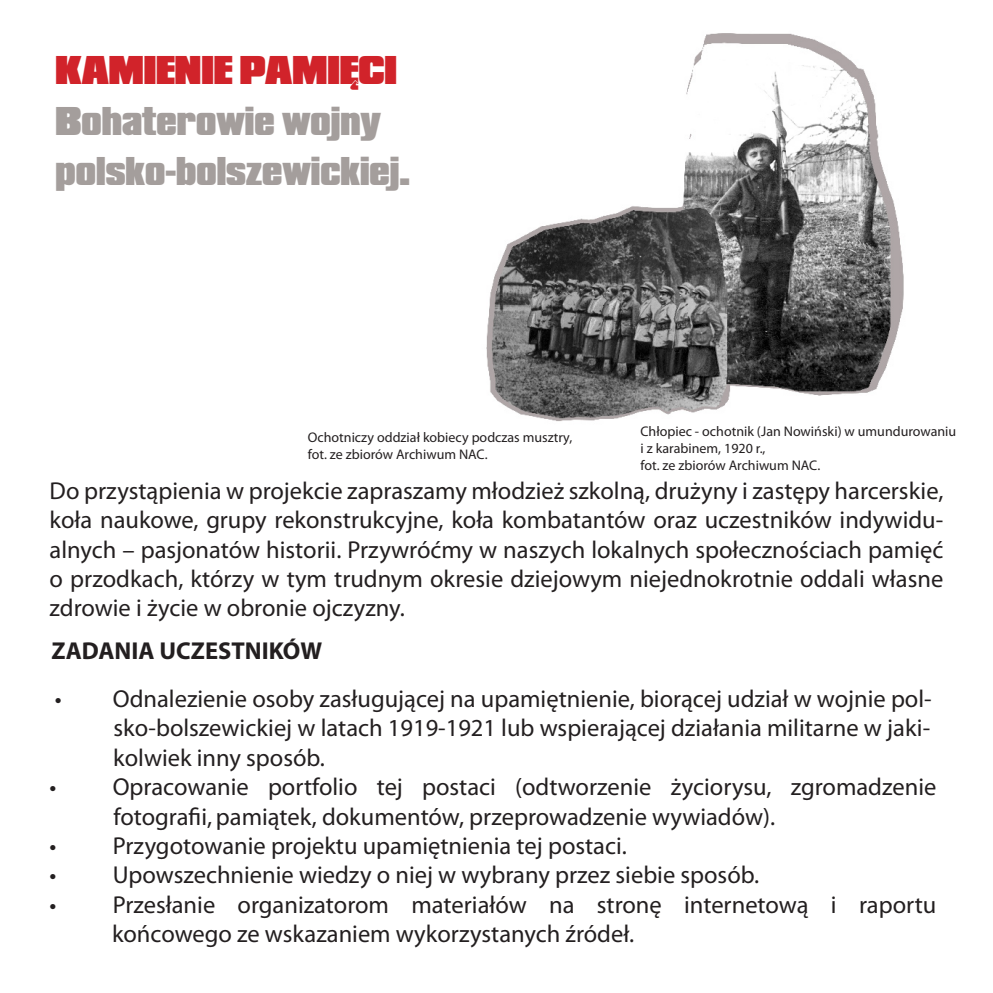
<style>
.page{position:relative;width:993px;height:993px;background:#fff}
.page>*{position:absolute;margin:0;border:0;box-sizing:border-box;transform-origin:0 0}
.t1{font:42px/50.4px "Compacta PCE Blac";color:#a49e9c}
.t2{font:42px "Compacta PCE Blac";color:#d1232a}
.t3{font:24.5px/29.4px "Myriad Pro";color:#231f20;text-align:justify}
.t4{font:700 24.5px "Myriad Pro";color:#231f20}
.t5{font:14px "Myriad Pro";color:#231f20}
</style>
<div class="page">
<img style="left:486px;top:33px;width:418px;height:389px">
<p class="t2" style="left:56px;top:49px;width:343px">KAMIENIE PAMIĘCI</p>
<p class="t1" style="left:56px;top:97px;width:356px">Bohaterowie wojny polsko-bolszewickiej.</p>
<p class="t5" style="left:308px;top:429px;width:266px">Ochotniczy oddział kobiecy podczas musztry,</p>
<p class="t5" style="left:308px;top:446px;width:181px">fot. ze zbiorów Archiwum NAC.</p>
<p class="t5" style="left:640px;top:423px;width:317px">Chłopiec - ochotnik (Jan Nowiński) w umundurowaniu</p>
<p class="t5" style="left:640px;top:439px;width:126px">i z karabinem, 1920 r.,</p>
<p class="t5" style="left:640px;top:456px;width:181px">fot. ze zbiorów Archiwum NAC.</p>
<p class="t3" style="left:50px;top:475px;width:894px">Do przystąpienia w projekcie zapraszamy młodzież szkolną, drużyny i zastępy harcerskie, koła naukowe, grupy rekonstrukcyjne, koła kombatantów oraz uczestników indywidu&shy;alnych – pasjonatów historii. Przywróćmy w naszych lokalnych społecznościach pamięć o przodkach, którzy w tym trudnym okresie dziejowym niejednokrotnie oddali własne zdrowie i życie w obronie ojczyzny.</p>
<p class="t4" style="left:51px;top:634px;width:272px">ZADANIA UCZESTNIKÓW</p>
<p class="t3" style="left:55px;top:683px;width:878px">• Odnalezienie osoby zasługującej na upamiętnienie, biorącej udział w wojnie pol-</p>
<p class="t3" style="left:113px;top:712px;width:817px">sko-bolszewickiej w latach 1919-1921 lub wspierającej działania militarne w jaki-</p>
<p class="t3" style="left:113px;top:742px;width:213px">kolwiek inny sposób.</p>
<p class="t3" style="left:50px;top:771px;width:887px">• Opracowanie portfolio tej postaci (odtworzenie życiorysu, zgromadzenie</p>
<p class="t3" style="left:113px;top:801px;width:663px">fotografii, pamiątek, dokumentów, przeprowadzenie wywiadów).</p>
<p class="t3" style="left:50px;top:830px;width:578px">• Przygotowanie projektu upamiętnienia tej postaci.</p>
<p class="t3" style="left:50px;top:859px;width:710px">• Upowszechnienie wiedzy o niej w wybrany przez siebie sposób.</p>
<p class="t3" style="left:50px;top:889px;width:887px">• Przesłanie organizatorom materiałów na stronę internetową i raportu</p>
<p class="t3" style="left:112px;top:918px;width:523px">końcowego ze wskazaniem wykorzystanych źródeł.</p>
</div>
